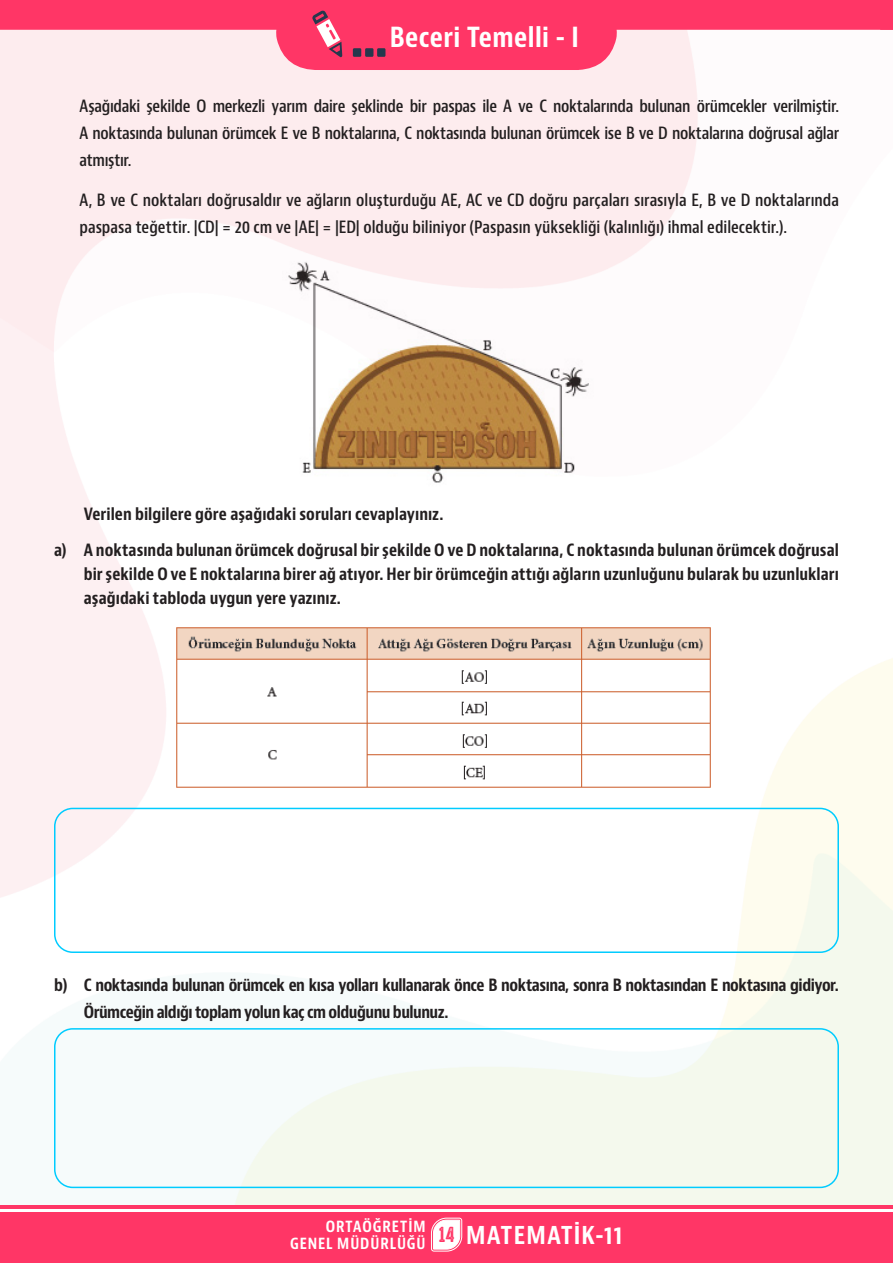
<style>
.page{position:relative;width:893px;height:1263px;background:#fff}
.page>*{position:absolute;margin:0;border:0;box-sizing:border-box;transform-origin:0 0}
.etkinlikadı{font:700 condensed 27px "Bernino Sans";letter-spacing:.015em;color:#fff}
.t1{font:700 condensed 24px "Bernino Sans";letter-spacing:.05em;color:#fff}
.body_copy{font:600 condensed 16.5px/27px "Bernino Sans";color:#231f20;text-align:justify}
.body_copy-2{font:700 condensed 16.5px/24px "Bernino Sans";letter-spacing:-.025em;color:#231f20;text-align:justify}
.body_copy-3{font:700 condensed 16.5px "Bernino Sans";color:#231f20}
.t2{font:700 condensed 15px/17.2px "Bernino Sans";letter-spacing:.06em;color:#fff;text-align:right}
.s1{font-family:"High Voltage Rough";font-weight:400;font-stretch:normal;font-size:19.5px;color:#ff3666}
</style>
<div class="page">
<img style="left:0;top:74px;width:606px;height:1131px">
<img style="left:606px;top:70px;width:287px;height:1135px">
<hr style="left:0;top:1205px;width:893px;height:4px;background:#ff3666">
<div style="left:0;top:1212px;width:893px;height:51px;background:#ff3666"></div>
<svg style="left:0;top:0;width:880px;height:70px;background:#fe7b9a"></svg>
<svg style="left:880px;top:0;width:13px;height:30px"></svg>
<svg style="left:430px;top:1217px;width:33px;height:35px"></svg>
<img style="left:171px;top:622px;width:542px;height:169px">
<img style="left:283px;top:252px;width:310px;height:237px">
<div style="left:54px;top:1028px;width:785px;height:160px;border:2px solid #0cf;border-radius:18px"></div>
<div style="left:54px;top:808px;width:785px;height:145px;border:2px solid #0cf;border-radius:18px"></div>
<svg style="left:353px;top:48px;width:32px;height:9px"></svg>
<svg style="left:312px;top:10px;width:30px;height:47px"></svg>
<p class="etkinlikadı" style="left:390px;top:21px;width:191px">Beceri Temelli - I</p>
<p class="body_copy" style="left:80px;top:93px;width:761px">Aşağıdaki şekilde O merkezli yarım daire şeklinde bir paspas ile A ve C noktalarında bulunan örümcekler verilmiştir.<br>A noktasında bulunan örümcek E ve B noktalarına, C noktasında bulunan örümcek ise B ve D noktalarına doğrusal ağlar atmıştır.</p>
<p class="body_copy" style="left:80px;top:187px;width:761px">A, B ve C noktaları doğrusaldır ve ağların oluşturduğu AE, AC ve CD doğru parçaları sırasıyla E, B ve D noktalarında paspasa teğettir. |CD| = 20 cm ve |AE| = |ED| olduğu biliniyor (Paspasın yüksekliği (kalınlığı) ihmal edilecektir.).</p>
<p class="body_copy-3" style="left:84px;top:503px;width:361px">Verilen bilgilere göre aşağıdaki soruları cevaplayınız.</p>
<p class="body_copy-2" style="left:84px;top:539px;width:757px;text-indent:-30px">a) A noktasında bulunan örümcek doğrusal bir şekilde O ve D noktalarına, C noktasında bulunan örümcek doğrusal bir şekilde O ve E noktalarına birer ağ atıyor. Her bir örümceğin attığı ağların uzunluğunu bularak bu uzunlukları aşağıdaki tabloda uygun yere yazınız.</p>
<p class="body_copy-2" style="left:84px;top:972px;width:757px;line-height:27px;text-indent:-30px">b) C noktasında bulunan örümcek en kısa yolları kullanarak önce B noktasına, sonra B noktasından E noktasına gidiyor.<br>Örümceğin aldığı toplam yolun kaç cm olduğunu bulunuz.</p>
<p class="t2" style="left:290px;top:1218px;width:137px">ORTAÖĞRETİM<br>GENEL MÜDÜRLÜĞÜ</p>
<h2 class="t1" style="left:439px;top:1221px;width:185px"><span class="s1">14</span> MATEMATİK-11</h2>
</div>
